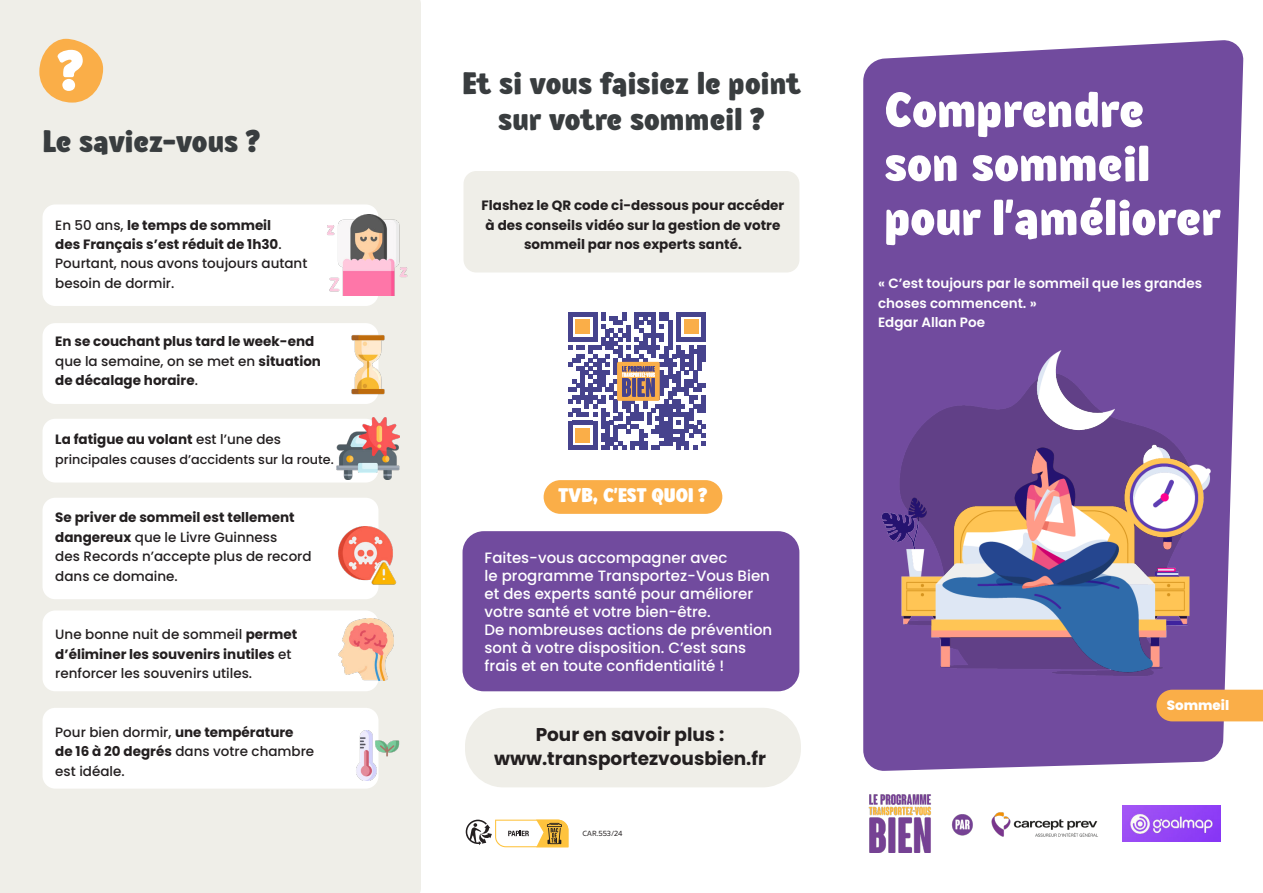
<style>
.page{position:relative;width:1263px;height:893px;background:#fff}
.page>*{position:absolute;margin:0;border:0;box-sizing:border-box;transform-origin:0 0}
.t1{font:700 60px "Lonkie";color:#fff}
.t2{font:700 52.5px/54px "Lonkie";color:#fff}
.t3{font:700 33px/36px "Lonkie";color:#393d3f;text-align:center}
.t4{font:700 21px "Lonkie";color:#fff}
.t5{font:700 18.45px/24.6px "Poppins";color:#231f20;text-align:center}
.t6{font:500 15px/18px "Poppins";color:#fff}
.t7{font:500 13.5px/19.5px "Poppins";color:#231f20}
.t8{font:700 13.5px/19.5px "Poppins";color:#231f20}
.t9{font:600 13.5px/19.5px "Poppins";color:#fff}
.t10{font:800 13.5px "Poppins";color:#fff}
.t11{font:500 12.75px "Poppins";color:#231f20}
.t12{font:7.5px "Kyrial Display Pro";color:#231f20}
.s1{font-weight:700}
.s2{font-weight:500}
</style>
<div class="page">
<div style="left:0;top:0;width:421px;height:893px;background:#efeee8"></div>
<svg style="left:39px;top:39px;width:64px;height:64px"></svg>
<div style="left:863px;top:40px;width:380px;height:731px;background:#714b9e"></div>
<img style="left:872px;top:346px;width:341px;height:347px">
<div style="left:1156px;top:690px;width:107px;height:31px;background:#faae48"></div>
<div style="left:43px;top:610px;width:335px;height:81px;background:#fff;border-radius:13px"></div>
<div style="left:43px;top:708px;width:335px;height:81px;background:#fff;border-radius:13px"></div>
<div style="left:43px;top:204px;width:335px;height:102px;background:#fff;border-radius:13px"></div>
<div style="left:43px;top:419px;width:335px;height:63px;background:#fff;border-radius:13px"></div>
<div style="left:43px;top:498px;width:335px;height:101px;background:#fff;border-radius:13px"></div>
<div style="left:43px;top:323px;width:335px;height:81px;background:#fff;border-radius:13px"></div>
<img style="left:351px;top:334px;width:48px;height:61px">
<img style="left:338px;top:619px;width:60px;height:61px">
<img style="left:356px;top:730px;width:47px;height:50px">
<img style="left:327px;top:215px;width:80px;height:80px">
<img style="left:337px;top:417px;width:62px;height:63px">
<img style="left:338px;top:517px;width:63px;height:72px">
<div style="left:462px;top:531px;width:337px;height:160px;background:#714b9e;border-radius:21px"></div>
<div style="left:463px;top:171px;width:336px;height:101px;background:#efeee8;border-radius:13px"></div>
<div style="left:465px;top:708px;width:336px;height:79px;background:#efeee8;border-radius:38px"></div>
<div style="left:544px;top:480px;width:178px;height:34px;background:#faae48;border-radius:17px"></div>
<img style="left:868px;top:794px;width:230px;height:59px">
<svg style="left:568px;top:312px;width:138px;height:138px"></svg>
<div style="left:575px;top:320px;width:15px;height:14px;background:#faae48"></div>
<div style="left:575px;top:428px;width:15px;height:15px;background:#faae48"></div>
<div style="left:684px;top:320px;width:14px;height:14px;background:#faae48"></div>
<svg style="left:465px;top:819px;width:104px;height:29px"></svg>
<img style="left:1123px;top:805px;width:97px;height:36px">
<h1 class="t1" style="left:58px;top:38px;width:28px">?</h1>
<h3 class="t3" style="left:43px;top:124px;width:219px">Le saviez-vous ?</h3>
<p class="t7" style="left:55px;top:216px;width:254px">En 50 ans, <span class="s1">le temps de sommeil<br>des Français s’est réduit de 1h30</span>.<br>Pourtant, nous avons toujours autant besoin de dormir.</p>
<p class="t8" style="left:55px;top:333px;width:267px">En se couchant plus tard le week-end <span class="s2">que la semaine, on se met en</span> situation de décalage horaire<span class="s2">.</span></p>
<p class="t8" style="left:55px;top:430px;width:227px">La fatigue au volant <span class="s2">est l’une des</span></p>
<p class="t11" style="left:55px;top:453px;width:280px">principales causes d’accidents sur la route.</p>
<p class="t7" style="left:55px;top:509px;width:258px"><span class="s1">Se priver de sommeil est tellement dangereux</span> que le Livre Guinness<br>des Records n’accepte plus de record dans ce domaine.</p>
<p class="t7" style="left:55px;top:626px;width:243px">Une bonne nuit de sommeil <span class="s1">permet d’éliminer les souvenirs inutiles</span> et renforcer les souvenirs utiles.</p>
<p class="t7" style="left:55px;top:723px;width:260px">Pour bien dormir, <span class="s1">une température de 16 à 20 degrés</span> dans votre chambre est idéale.</p>
<h3 class="t3" style="left:462px;top:66px;width:340px">Et si vous faisiez le point sur votre sommeil ?</h3>
<p class="t8" style="left:481px;top:197px;width:304px;text-align:center">Flashez le QR code ci-dessous pour accéder à des conseils vidéo sur la gestion de votre sommeil par nos experts santé.</p>
<h3 class="t4" style="left:558px;top:484px;width:151px">TVB, C’EST QUOI ?</h3>
<p class="t6" style="left:485px;top:550px;width:289px">Faites-vous accompagner avec<br>le programme Transportez-Vous Bien et des experts santé pour améliorer votre santé et votre bien-être.<br>De nombreuses actions de prévention sont à votre disposition. C’est sans frais et en toute confidentialité !</p>
<h3 class="t5" style="left:494px;top:723px;width:273px">Pour en savoir plus : www.transportezvousbien.fr</h3>
<p class="t12" style="left:582px;top:829px;width:42px">CAR.553/24</p>
<h2 class="t2" style="left:884px;top:83px;width:337px">Comprendre son sommeil pour l’améliorer</h2>
<p class="t9" style="left:878px;top:275px;width:325px">« C’est toujours par le sommeil que les grandes choses commencent. »<br>Edgar Allan Poe</p>
<p class="t10" style="left:1167px;top:697px;width:64px">Sommeil</p>
</div>
